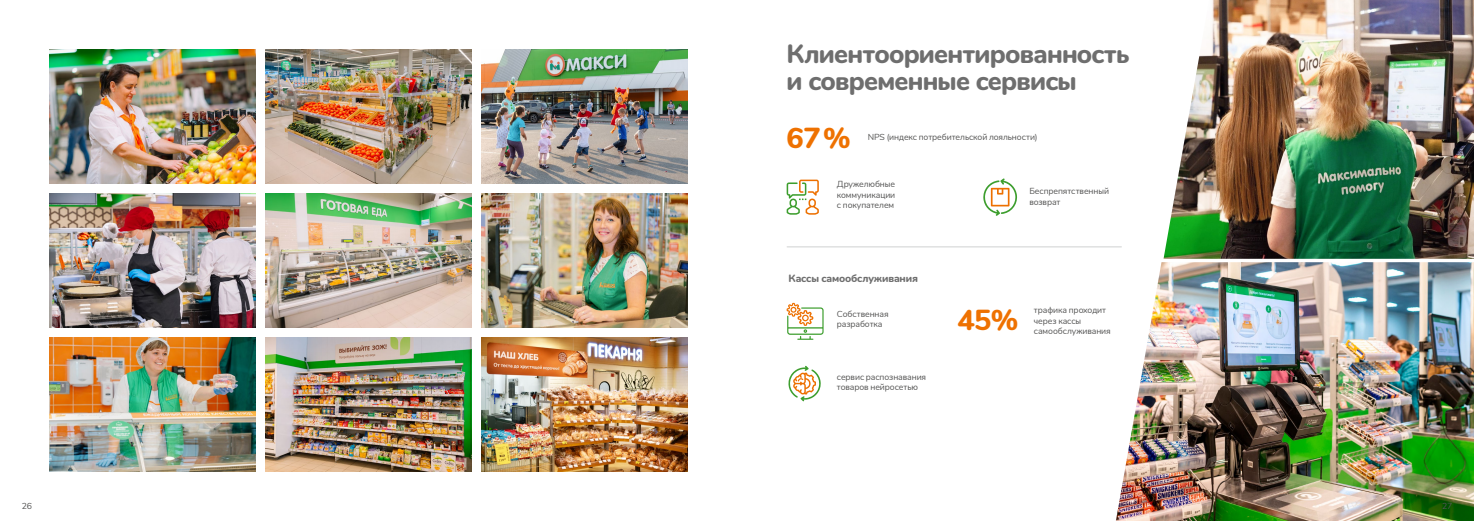
<style>
.page{position:relative;width:1474px;height:521px;background:#fff}
.page>*{position:absolute;margin:0;border:0;box-sizing:border-box;transform-origin:0 0}
.t1{font:800 28.88px "Nunito";color:#ee7100}
.t2{font:800 26.25px/26.2px "Nunito";letter-spacing:-.03em;color:#6e6e6e}
.t3{font:800 10.5px "Nunito";letter-spacing:-.015em;color:#6e6e6e}
.t4{font:8.75px/10.5px "Nunito";letter-spacing:-.01em;color:#565655}
</style>
<div class="page">
<img style="left:50px;top:50px;width:205px;height:134px">
<img style="left:265px;top:50px;width:206px;height:134px">
<img style="left:481px;top:50px;width:206px;height:134px">
<img style="left:50px;top:193px;width:205px;height:134px">
<img style="left:265px;top:193px;width:206px;height:134px">
<img style="left:481px;top:193px;width:206px;height:134px">
<img style="left:50px;top:337px;width:205px;height:134px">
<img style="left:265px;top:337px;width:206px;height:134px">
<img style="left:481px;top:337px;width:206px;height:134px">
<img style="left:1163px;top:0;width:310px;height:259px">
<img style="left:1116px;top:262px;width:357px;height:259px">
<svg style="left:786px;top:180px;width:32px;height:35px"></svg>
<svg style="left:983px;top:178px;width:34px;height:38px"></svg>
<hr style="left:786px;top:246px;width:335px;height:1px;background:#d9dada">
<svg style="left:786px;top:303px;width:37px;height:37px"></svg>
<svg style="left:788px;top:366px;width:33px;height:35px"></svg>
<h2 class="t2" style="left:786px;top:40px;width:344px">Клиентоориентированность и современные сервисы</h2>
<p class="t4" style="left:867px;top:131px;width:171px">NPS (индекс потребительской лояльности)</p>
<p class="t4" style="left:836px;top:178px;width:60px;text-align:justify">Дружелюбные коммуникации с покупателем</p>
<h1 class="t1" style="left:786px;top:116px;width:65px">67%</h1>
<p class="t4" style="left:1029px;top:185px;width:81px">Беспрепятственный возврат</p>
<p class="t3" style="left:788px;top:271px;width:131px">Кассы самообслуживания</p>
<p class="t4" style="left:836px;top:308px;width:53px">Собственная разработка</p>
<p class="t4" style="left:1033px;top:304px;width:78px">трафика проходит через кассы самообслуживания</p>
<p class="t4" style="left:836px;top:371px;width:91px">сервис распознавания товаров нейросетью</p>
<h1 class="t1" style="left:957px;top:299px;width:63px">45%</h1>
<p class="t4" style="left:22px;top:500px;width:12px">26</p>
<p class="t4" style="left:1441px;top:500px;width:12px">27</p>
</div>
